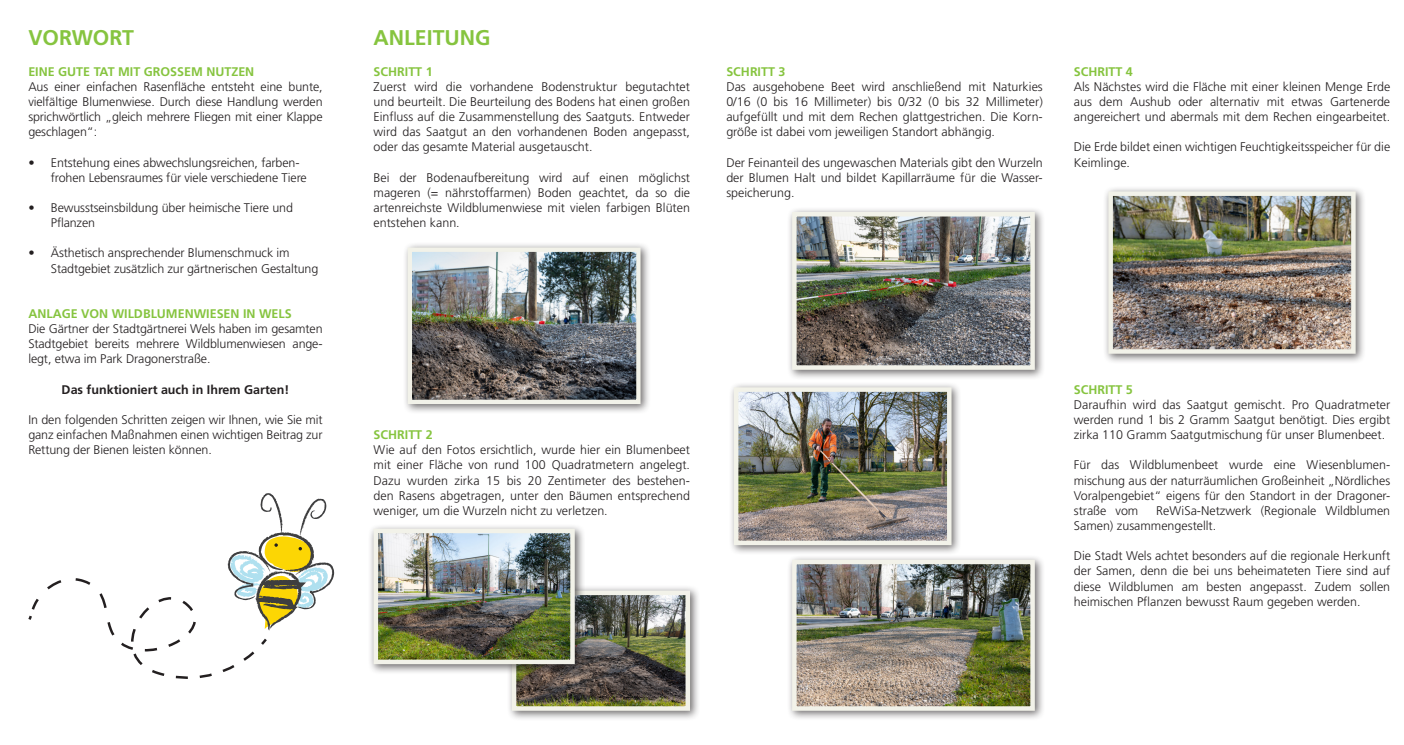
<style>
.page{position:relative;width:1404px;height:745px;background:#fff}
.page>*{position:absolute;margin:0;border:0;box-sizing:border-box;transform-origin:0 0}
.t1{font:700 21.25px "Frutiger LT Std";color:#86c43f}
.t2{font:300 12.5px/15.1px "Frutiger LT Std";color:#231f20;text-align:justify}
.t3{font:700 12.5px "Frutiger LT Std";color:#86c43f}
.t4{font:700 12.5px "Frutiger LT Std";color:#231f20}
</style>
<div class="page">
<div style="left:402px;top:242px;width:249px;height:172px;background:#231f20;opacity:.65"></div>
<img style="left:412px;top:252px;width:223px;height:147px">
<div style="left:407px;top:247px;width:233px;height:157px;border:4px solid #f2f2e9"></div>
<div style="left:506px;top:585px;width:194px;height:135px;background:#231f20;opacity:.65"></div>
<img style="left:516px;top:595px;width:169px;height:110px">
<div style="left:511px;top:590px;width:179px;height:120px;border:4px solid #f2f2e9"></div>
<div style="left:786px;top:206px;width:259px;height:174px;background:#231f20;opacity:.65"></div>
<img style="left:797px;top:217px;width:232px;height:147px">
<div style="left:792px;top:212px;width:242px;height:157px;border:4px solid #f2f2e9"></div>
<div style="left:728px;top:382px;width:233px;height:173px;background:#231f20;opacity:.65"></div>
<img style="left:738px;top:392px;width:208px;height:148px">
<div style="left:733px;top:387px;width:218px;height:158px;border:4px solid #f2f2e9"></div>
<div style="left:786px;top:554px;width:259px;height:166px;background:#231f20;opacity:.65"></div>
<img style="left:797px;top:564px;width:232px;height:141px">
<div style="left:792px;top:559px;width:242px;height:151px;border:4px solid #f2f2e9"></div>
<div style="left:1102px;top:186px;width:263px;height:178px;background:#231f20;opacity:.65"></div>
<img style="left:1113px;top:196px;width:237px;height:152px">
<div style="left:1108px;top:191px;width:247px;height:162px;border:4px solid #f2f2e9"></div>
<div style="left:368px;top:523px;width:217px;height:151px;background:#231f20;opacity:.65"></div>
<img style="left:378px;top:533px;width:191px;height:125px">
<div style="left:373px;top:528px;width:201px;height:135px;border:4px solid #f2f2e9"></div>
<svg style="left:28px;top:493px;width:306px;height:186px"></svg>
<h1 class="t1" style="left:28px;top:25px;width:107px">VORWORT</h1>
<h1 class="t1" style="left:373px;top:25px;width:118px">ANLEITUNG</h1>
<p class="t3" style="left:28px;top:64px;width:227px">EINE GUTE TAT MIT GROSSEM NUTZEN</p>
<p class="t2" style="left:28px;top:79px;width:296px">Aus einer einfachen Rasenfläche entsteht eine bunte, vielfältige Blumenwiese. Durch diese Handlung werden sprichwörtlich „gleich mehrere Fliegen mit einer Klappe geschlagen“:</p>
<p class="t2" style="left:51px;top:155px;width:257px;text-indent:-22px">• Entstehung eines abwechslungsreichen, farben&shy;frohen Lebensraumes für viele verschiedene Tiere</p>
<p class="t2" style="left:51px;top:200px;width:243px;text-indent:-22px">• Bewusstseinsbildung über heimische Tiere und<br>Pflanzen</p>
<p class="t2" style="left:51px;top:245px;width:269px;text-indent:-22px">• Ästhetisch ansprechender Blumenschmuck im<br>Stadtgebiet zusätzlich zur gärtnerischen Gestaltung</p>
<p class="t3" style="left:28px;top:306px;width:265px">ANLAGE VON WILDBLUMENWIESEN IN WELS</p>
<p class="t2" style="left:28px;top:321px;width:296px">Die Gärtner der Stadtgärtnerei Wels haben im gesamten Stadtgebiet bereits mehrere Wildblumenwiesen ange&shy;legt, etwa im Park Dragonerstraße.</p>
<p class="t4" style="left:62px;top:381px;width:229px">Das funktioniert auch in Ihrem Garten!</p>
<p class="t2" style="left:28px;top:412px;width:296px">In den folgenden Schritten zeigen wir Ihnen, wie Sie mit ganz einfachen Maßnahmen einen wichtigen Beitrag zur Rettung der Bienen leisten können.</p>
<p class="t3" style="left:373px;top:64px;width:61px">SCHRITT 1</p>
<p class="t2" style="left:373px;top:79px;width:318px">Zuerst wird die vorhandene Bodenstruktur begutachtet und beurteilt. Die Beurteilung des Bodens hat einen großen Einfluss auf die Zusammenstellung des Saatguts. Entweder wird das Saatgut an den vorhandenen Boden angepasst, oder das gesamte Material ausgetauscht.</p>
<p class="t2" style="left:373px;top:170px;width:318px">Bei der Bodenaufbereitung wird auf einen möglichst mageren (= nährstoffarmen) Boden geachtet, da so die artenreichste Wildblumenwiese mit vielen farbigen Blüten entstehen kann.</p>
<p class="t3" style="left:373px;top:427px;width:61px">SCHRITT 2</p>
<p class="t2" style="left:373px;top:442px;width:318px">Wie auf den Fotos ersichtlich, wurde hier ein Blumenbeet mit einer Fläche von rund 100 Quadratmetern angelegt.<br>Dazu wurden zirka 15 bis 20 Zentimeter des bestehen&shy;den Rasens abgetragen, unter den Bäumen entsprechend weniger, um die Wurzeln nicht zu verletzen.</p>
<p class="t3" style="left:726px;top:64px;width:61px">SCHRITT 3</p>
<p class="t2" style="left:726px;top:79px;width:318px">Das ausgehobene Beet wird anschließend mit Naturkies 0/16 (0 bis 16 Millimeter) bis 0/32 (0 bis 32 Millimeter) aufgefüllt und mit dem Rechen glattgestrichen. Die Korn&shy;größe ist dabei vom jeweiligen Standort abhängig.</p>
<p class="t2" style="left:726px;top:155px;width:318px">Der Feinanteil des ungewaschen Materials gibt den Wurzeln der Blumen Halt und bildet Kapillarräume für die Wasser&shy;speicherung.</p>
<p class="t3" style="left:1073px;top:64px;width:61px">SCHRITT 4</p>
<p class="t2" style="left:1073px;top:79px;width:318px">Als Nächstes wird die Fläche mit einer kleinen Menge Erde aus dem Aushub oder alternativ mit etwas Gartenerde angereichert und abermals mit dem Rechen eingearbeitet.</p>
<p class="t2" style="left:1073px;top:140px;width:318px">Die Erde bildet einen wichtigen Feuchtigkeitsspeicher für die<br>Keimlinge.</p>
<p class="t3" style="left:1073px;top:381px;width:61px">SCHRITT 5</p>
<p class="t2" style="left:1073px;top:397px;width:318px">Daraufhin wird das Saatgut gemischt. Pro Quadratmeter werden rund 1 bis 2 Gramm Saatgut benötigt. Dies ergibt zirka 110 Gramm Saatgutmischung für unser Blumenbeet.</p>
<p class="t2" style="left:1073px;top:457px;width:318px">Für das Wildblumenbeet wurde eine Wiesenblumen&shy;mischung aus der naturräumlichen Großeinheit „Nördliches Voralpengebiet“ eigens für den Standort in der Dragoner&shy;straße vom</p>
<p class="t2" style="left:1073px;top:503px;width:318px;text-indent:82px">ReWiSa-Netzwerk (Regionale Wildblumen<br>Samen) zusammengestellt.</p>
<p class="t2" style="left:1073px;top:548px;width:318px">Die Stadt Wels achtet besonders auf die regionale Herkunft der Samen, denn die bei uns beheimateten Tiere sind auf diese Wildblumen am besten angepasst. Zudem sollen heimischen Pflanzen bewusst Raum gegeben werden.</p>
</div>
